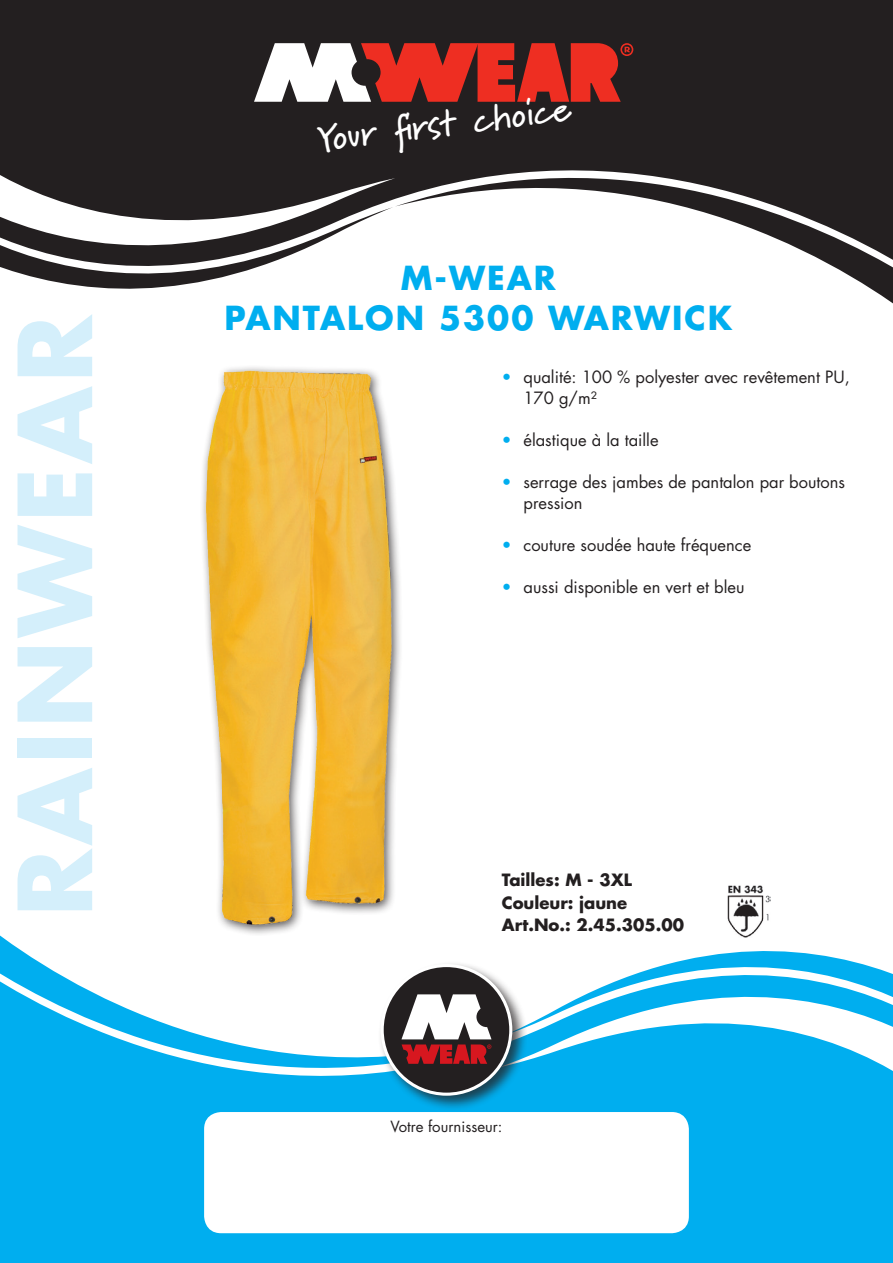
<style>
.page{position:relative;width:893px;height:1263px;background:#fff}
.page>*{position:absolute;margin:0;border:0;box-sizing:border-box;transform-origin:0 0}
.t1{font:700 99px "Futura";letter-spacing:.035em;color:#d4effb}
.t2{font:700 36px "Marydale";color:#fff}
.kop{font:700 32.25px "Futura";letter-spacing:.06em;color:#00aeef}
.t3{font:16.5px/21px "Futura";color:#231f20}
.artikelnummer{font:700 16.5px "Futura";color:#231f20}
.t4{font:15px "Futura";color:#231f20}
.s1{color:#00aeef}
</style>
<div class="page">
<svg style="left:0;top:0;width:893px;height:304px;fill:#231f20"></svg>
<svg style="left:0;top:935px;width:893px;height:328px;fill:#00aeef"></svg>
<div style="left:377px;top:960px;width:150px;height:151px;background:#231f20;opacity:.75"></div>
<div style="left:382px;top:965px;width:129px;height:129px;background:#231f20;border-radius:50%"></div>
<div style="left:381px;top:964px;width:131px;height:132px;border:3px solid #fff;border-radius:50%"></div>
<svg style="left:401px;top:994px;width:90px;height:70px"></svg>
<div style="left:251px;top:40px;width:393px;height:73px;background:#231f20"></div>
<svg style="left:254px;top:43px;width:379px;height:59px"></svg>
<img style="left:184px;top:367px;width:228px;height:571px">
<img style="left:725px;top:885px;width:45px;height:52px">
<div style="left:204px;top:1112px;width:485px;height:121px;background:#fff;border-radius:17px"></div>
<p class="t1" style="left:-14px;top:916px;width:604px;rotate:-90deg">RAINWEAR</p>
<p class="t2" style="left:316px;top:117px;width:256px;rotate:-7deg">Your fi rst choice</p>
<p class="kop" style="left:401px;top:255px;width:156px">M-WEAR</p>
<p class="kop" style="left:225px;top:295px;width:509px">PANTALON 5300 WARWICK</p>
<p class="t3" style="left:523px;top:366px;width:328px;text-indent:-22px"><span class="s1">•</span> qualité: 100 % polyester avec revêtement PU,<br>170 g/m²</p>
<p class="t3" style="left:502px;top:429px;width:158px"><span class="s1">•</span> élastique à la taille</p>
<p class="t3" style="left:523px;top:471px;width:323px;text-indent:-22px"><span class="s1">•</span> serrage des jambes de pantalon par boutons pression</p>
<p class="t3" style="left:502px;top:534px;width:251px"><span class="s1">•</span> couture soudée haute fréquence</p>
<p class="t3" style="left:502px;top:576px;width:244px"><span class="s1">•</span> aussi disponible en vert et bleu</p>
<p class="artikelnummer" style="left:502px;top:868px;width:132px">Tailles: M - 3XL</p>
<p class="artikelnummer" style="left:502px;top:891px;width:127px">Couleur: jaune</p>
<p class="artikelnummer" style="left:502px;top:913px;width:184px">Art.No.: 2.45.305.00</p>
<p class="t4" style="left:391px;top:1116px;width:113px">Votre fournisseur:</p>
</div>
